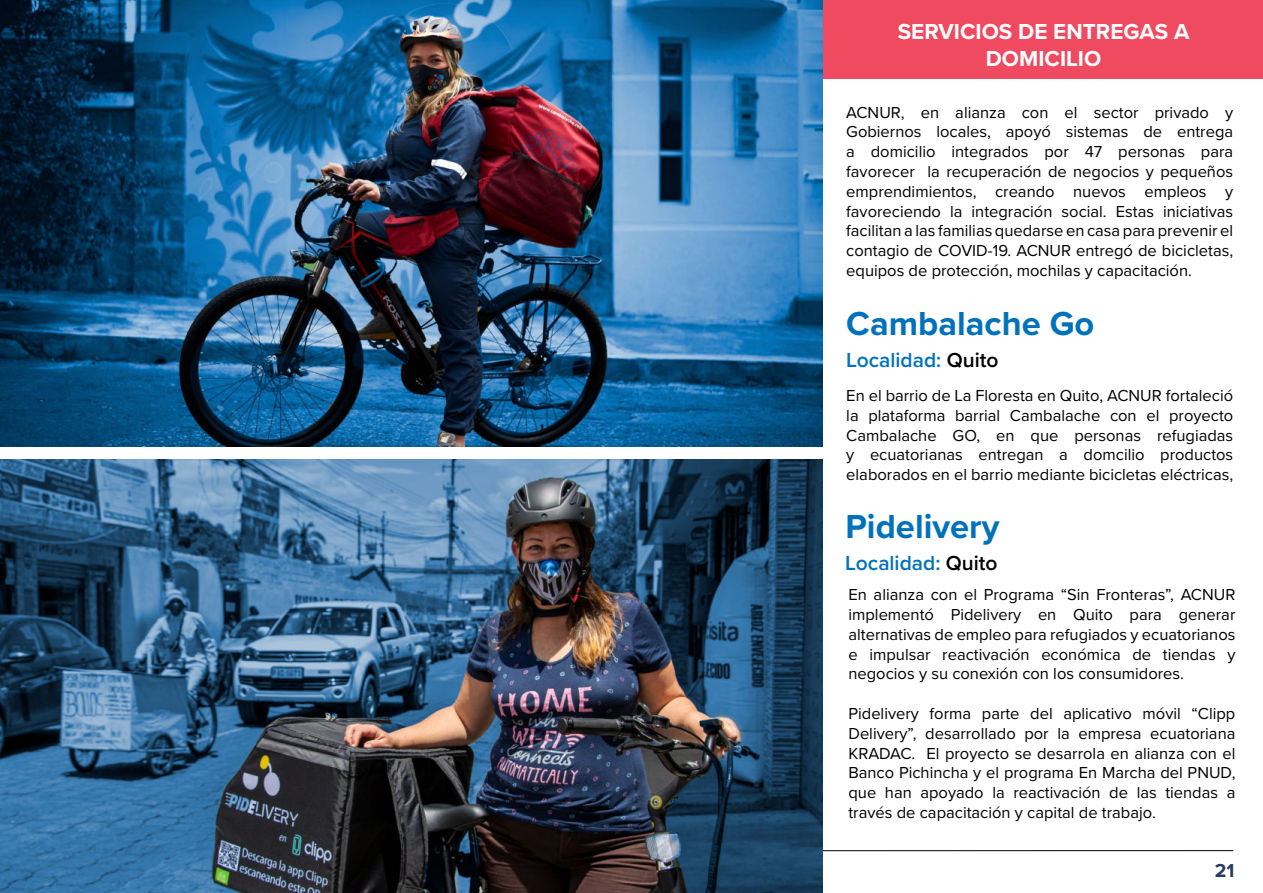
<style>
.page{position:relative;width:1263px;height:893px;background:#fff}
.page>*{position:absolute;margin:0;border:0;box-sizing:border-box;transform-origin:0 0}
.t1{font:700 34.5px "Proxima Nova";color:#0072bc}
.t2{font:700 22.5px/27px "Proxima Nova";color:#fff;text-align:center}
.t3{font:600 21px "Proxima Nova";color:#0072bc}
.t4{font:700 19.5px "Proxima Nova";color:#293b5e}
.t5{font:16.5px/19.8px "Proxima Nova";color:#000;text-align:justify}
.s1{color:#000}
</style>
<div class="page">
<hr style="left:32px;top:850px;width:1201px;height:1px;background:#000">
<div style="left:822px;top:0;width:441px;height:79px;background:#ef4a60"></div>
<img style="left:0;top:459px;width:822px;height:434px">
<img style="left:0;top:0;width:822px;height:446px">
<h2 class="t2" style="left:898px;top:17px;width:293px">SERVICIOS DE ENTREGAS A<br>DOMICILIO</h2>
<p class="t5" style="left:846px;top:102px;width:388px">ACNUR, en alianza con el sector privado y Gobiernos locales, apoyó sistemas de entrega a domicilio integrados por 47 personas para favorecer la recuperación de negocios y pequeños emprendimientos, creando nuevos empleos y favoreciendo la integración social. Estas iniciativas facilitan a las familias quedarse en casa para prevenir el contagio de COVID-19. ACNUR entregó de bicicletas, equipos de protección, mochilas y capacitación.</p>
<h1 class="t1" style="left:846px;top:305px;width:250px">Cambalache Go</h1>
<p class="t3" style="left:846px;top:351px;width:154px">Localidad: <span class="s1">Quito</span></p>
<p class="t5" style="left:846px;top:386px;width:388px">En el barrio de La Floresta en Quito, ACNUR fortaleció la plataforma barrial Cambalache con el proyecto Cambalache GO, en que personas refugiadas y ecuatorianas entregan a domcilio productos elaborados en el barrio mediante bicicletas eléctricas,</p>
<h1 class="t1" style="left:845px;top:508px;width:155px">Pidelivery</h1>
<p class="t3" style="left:845px;top:554px;width:154px">Localidad: <span class="s1">Quito</span></p>
<p class="t5" style="left:848px;top:585px;width:388px">En alianza con el Programa “Sin Fronteras”, ACNUR implementó Pidelivery en Quito para generar alternativas de empleo para refugiados y ecuatorianos e impulsar reactivación económica de tiendas y negocios y su conexión con los consumidores.</p>
<p class="t5" style="left:848px;top:704px;width:388px">Pidelivery forma parte del aplicativo móvil “Clipp Delivery”, desarrollado por la empresa ecuatoriana KRADAC. El proyecto se desarrola en alianza con el Banco Pichincha y el programa En Marcha del PNUD, que han apoyado la reactivación de las tiendas a través de capacitación y capital de trabajo.</p>
<p class="t4" style="left:1215px;top:860px;width:21px">21</p>
</div>
